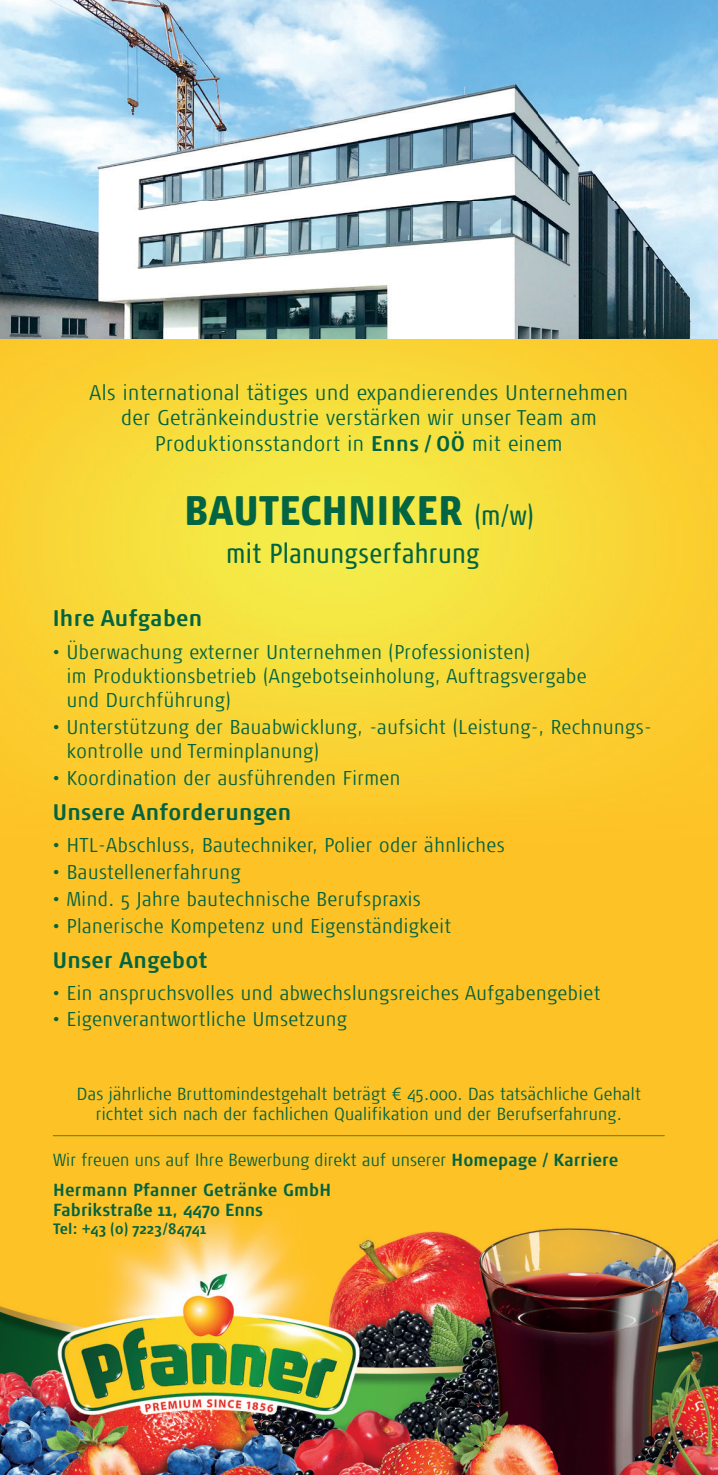
<style>
.page{position:relative;width:718px;height:1475px;background:#fff}
.page>*{position:absolute;margin:0;border:0;box-sizing:border-box;transform-origin:0 0}
.t1{font:900 condensed 41.25px "Signa Round Pro";letter-spacing:.005em;color:#026442;scale:.91 1}
.t2{font:condensed 27.5px "Signa Round Pro";letter-spacing:.015em;color:#026442;scale:.91 1}
.t3{font:700 condensed 22.5px "Signa Round Pro";letter-spacing:.015em;color:#026442}
.t4{font:300 condensed 21.25px/25.5px "Signa Round Pro";letter-spacing:.025em;color:#026442;text-align:center}
.t5{font:300 condensed 20px/24px "Signa Round Pro";letter-spacing:.025em;color:#026442}
.t6{font:300 condensed 17.5px/20px "Signa Round Pro";letter-spacing:.015em;color:#026442;text-align:center}
.t7{font:700 condensed 17.5px "Signa Round Pro";color:#026442}
.t8{font:700 condensed 15px "Signa Round Pro";letter-spacing:.01em;color:#026442}
.s1{font-weight:700}
.s2{font-weight:400;font-size:27.5px}
</style>
<div class="page">
<img style="left:0;top:0;width:718px;height:1474px">
<svg style="left:53px;top:1135px;width:612px;height:1px"></svg>
<img style="left:0;top:66px;width:718px;height:272px">
<p class="t4" style="left:90px;top:378px;width:540px">Als international tätiges und expandierendes Unternehmen der Getränkeindustrie verstärken wir unser Team am<br>Produktionsstandort in <span class="s1">Enns / OÖ</span> mit einem</p>
<h1 class="t1" style="left:184px;top:481px;width:386px">BAUTECHNIKER <span class="s2">(m/w)</span></h1>
<h2 class="t2" style="left:226px;top:534px;width:280px">mit Planungserfahrung</h2>
<p class="t3" style="left:53px;top:602px;width:151px">Ihre Aufgaben</p>
<p class="t5" style="left:67px;top:638px;width:521px;text-indent:-14px">• Überwachung externer Unternehmen (Professionisten)<br>im Produktionsbetrieb (Angebotseinholung, Auftragsvergabe und Durchführung)</p>
<p class="t5" style="left:67px;top:713px;width:586px;text-indent:-14px">• Unterstützung der Bauabwicklung, -aufsicht (Leistung-, Rechnungs&shy;kontrolle und Terminplanung)</p>
<p class="t5" style="left:53px;top:764px;width:349px">• Koordination der ausführenden Firmen</p>
<p class="t3" style="left:53px;top:795px;width:240px">Unsere Anforderungen</p>
<p class="t5" style="left:53px;top:831px;width:454px">• HTL-Abschluss, Bautechniker, Polier oder ähnliches</p>
<p class="t5" style="left:53px;top:858px;width:189px">• Baustellenerfahrung</p>
<p class="t5" style="left:53px;top:885px;width:370px">• Mind. 5 Jahre bautechnische Berufspraxis</p>
<p class="t5" style="left:53px;top:912px;width:400px">• Planerische Kompetenz und Eigenständigkeit</p>
<p class="t3" style="left:53px;top:943px;width:156px">Unser Angebot</p>
<p class="t5" style="left:53px;top:979px;width:549px">• Ein anspruchsvolles und abwechslungsreiches Aufgabengebiet</p>
<p class="t5" style="left:53px;top:1005px;width:296px">• Eigenverantwortliche Umsetzung</p>
<p class="t6" style="left:77px;top:1082px;width:565px">Das jährliche Bruttomindestgehalt beträgt € 45.000. Das tatsächliche Gehalt richtet sich nach der fachlichen Qualifikation und der Berufserfahrung.</p>
<p class="t6" style="left:53px;top:1142px;width:567px;line-height:30.5px;text-align:left">Wir freuen uns auf Ihre Bewerbung direkt auf unserer <span class="s1">Homepage / Karriere<br>Hermann Pfanner Getränke GmbH</span></p>
<p class="t7" style="left:53px;top:1197px;width:212px">Fabrikstraße 11, 4470 Enns</p>
<p class="t8" style="left:53px;top:1217px;width:155px">Tel: +43 (0) 7223/84741</p>
</div>
